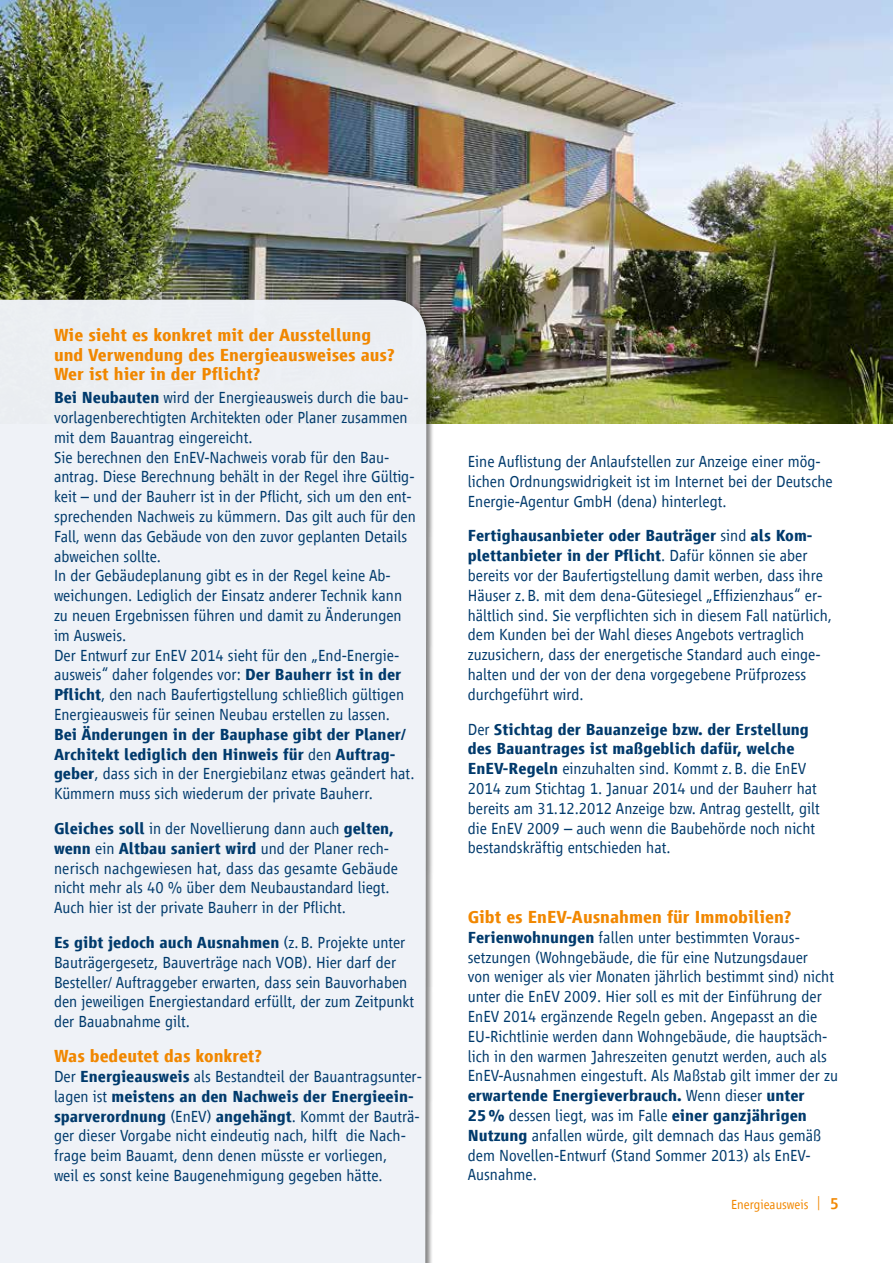
<style>
.page{position:relative;width:893px;height:1263px;background:#fff}
.page>*{position:absolute;margin:0;border:0;box-sizing:border-box;transform-origin:0 0}
.t1{font:700 18px/19.8px "Scout Vialog";color:#f18700}
.t2{font:300 16.5px/19.8px "Scout Vialog";color:#003a6c}
.t3{font:300 13.5px "Scout Vialog";color:#f18700}
.s1{font-weight:700}
.s2{font-family:"DIN";font-size:16.5px}
.s3{font-weight:500;font-size:16.5px}
</style>
<div class="page">
<img style="left:0;top:0;width:893px;height:423px">
<div style="left:0;top:298px;width:434px;height:965px;background:#000;opacity:.5"></div>
<div style="left:0;top:300px;width:426px;height:963px;background:#eff2f7"></div>
<p class="t1" style="left:54px;top:325px;width:342px">Wie sieht es konkret mit der Ausstellung und Verwendung des Energieausweises aus?<br>Wer ist hier in der Pflicht?</p>
<p class="t2" style="left:54px;top:388px;width:363px"><span class="s1">Bei Neubauten</span> wird der Energieausweis durch die bau&shy;vorlagenberechtigten Architekten oder Planer zusammen mit dem Bauantrag eingereicht.<br>Sie berechnen den EnEV-Nachweis vorab für den Bau&shy;antrag. Diese Berechnung behält in der Regel ihre Gültig&shy;keit – und der Bauherr ist in der Pflicht, sich um den ent&shy;sprechenden Nachweis zu kümmern. Das gilt auch für den Fall, wenn das Gebäude von den zuvor geplanten Details abweichen sollte.<br>In der Gebäudeplanung gibt es in der Regel keine Ab&shy;weichungen. Lediglich der Einsatz anderer Technik kann zu neuen Ergebnissen führen und damit zu Änderungen im Ausweis.<br>Der Entwurf zur EnEV 2014 sieht für den „End-Energie&shy;ausweis“ daher folgendes vor: <span class="s1">Der Bauherr ist in der Pflicht</span>, den nach Baufertigstellung schließlich gültigen Energieausweis für seinen Neubau erstellen zu lassen.</p>
<p class="t2" style="left:54px;top:724px;width:362px"><span class="s1">Bei Änderungen in der Bauphase gibt der Planer/ Architekt lediglich den Hinweis für</span> den <span class="s1">Auftrag&shy;geber</span>, dass sich in der Energiebilanz etwas geändert hat.<br>Kümmern muss sich wiederum der private Bauherr.</p>
<p class="t2" style="left:54px;top:819px;width:346px"><span class="s1">Gleiches soll</span> in der Novellierung dann auch <span class="s1">gelten, wenn</span> ein <span class="s1">Altbau saniert wird</span> und der Planer rech&shy;nerisch nachgewiesen hat, dass das gesamte Gebäude nicht mehr als 40 % über dem Neubaustandard liegt.<br>Auch hier ist der private Bauherr in der Pflicht.</p>
<p class="t2" style="left:54px;top:933px;width:362px"><span class="s1">Es gibt jedoch auch Ausnahmen</span> (z.B. Projekte unter Bauträgergesetz, Bauverträge nach VOB). Hier darf der Besteller/ Auftraggeber erwarten, dass sein Bauvorhaben den jeweiligen Energiestandard erfüllt, der zum Zeitpunkt der Bauabnahme gilt.</p>
<p class="t1" style="left:54px;top:1046px;width:209px">Was bedeutet das konkret?</p>
<p class="t2" style="left:54px;top:1066px;width:370px">Der <span class="s1">Energieausweis</span> als Bestandteil der Bauantragsunter&shy;lagen ist <span class="s1">meistens an den Nachweis der Energieein&shy;sparverordnung</span> (EnEV) <span class="s1">angehängt</span>. Kommt der Bauträ&shy;ger dieser Vorgabe nicht eindeutig nach, hilft die Nach&shy;frage beim Bauamt, denn denen müsste er vorliegen,<br>weil es sonst keine Baugenehmigung gegeben hätte.</p>
<p class="t2" style="left:468px;top:452px;width:366px">Eine Auflistung der Anlaufstellen zur Anzeige einer mög&shy;lichen Ordnungswidrigkeit ist im Internet bei der Deutsche<br>Energie-Agentur GmbH (dena) hinterlegt.</p>
<p class="t2" style="left:468px;top:526px;width:366px"><span class="s1">Fertighausanbieter oder Bauträger</span> sind <span class="s1">als Kom&shy;plettanbieter in der Pflicht</span>. Dafür können sie aber bereits vor der Baufertigstellung damit werben, dass ihre Häuser z.B. mit dem dena-Gütesiegel „Effizienzhaus“ er&shy;hältlich sind. Sie verpflichten sich in diesem Fall natürlich, dem Kunden bei der Wahl dieses Angebots vertraglich zuzusichern, dass der energetische Standard auch einge&shy;halten und der von der dena vorgegebene Prüfprozess durchgeführt wird.</p>
<p class="t2" style="left:468px;top:719px;width:353px">Der <span class="s1">Stichtag der Bauanzeige bzw. der Erstellung des Bauantrages ist maßgeblich dafür, welche EnEV-Regeln</span> einzuhalten sind. Kommt z.B. die EnEV 2014 zum Stichtag 1. Januar 2014 und der Bauherr hat bereits am 31.12.2012 Anzeige bzw. Antrag gestellt, gilt die EnEV 2009 – auch wenn die Baubehörde noch nicht bestandskräftig entschieden hat.</p>
<p class="t1" style="left:468px;top:907px;width:325px">Gibt es EnEV-Ausnahmen für Immobilien?</p>
<p class="t2" style="left:468px;top:927px;width:372px"><span class="s1">Ferienwohnungen</span> fallen unter bestimmten Voraus&shy;setzungen (Wohngebäude, die für eine Nutzungsdauer<br>von weniger als vier Monaten jährlich bestimmt sind) nicht unter die EnEV 2009. Hier soll es mit der Einführung der EnEV 2014 ergänzende Regeln geben. Angepasst an die EU-Richtlinie werden dann Wohngebäude, die hauptsäch&shy;lich in den warmen Jahreszeiten genutzt werden, auch als EnEV-Ausnahmen eingestuft. Als Maßstab gilt immer der zu <span class="s1">erwartende Energieverbrauch.</span> Wenn dieser <span class="s1">unter 25%</span> dessen liegt, was im Falle <span class="s1">einer ganzjährigen Nutzung</span> anfallen würde, gilt demnach das Haus gemäß dem Novellen-Entwurf (Stand Sommer 2013) als EnEV-Ausnahme.</p>
<p class="t3" style="left:731px;top:1197px;width:109px">Energieausweis <span class="s2">|</span> <span class="s3">5</span></p>
</div>
